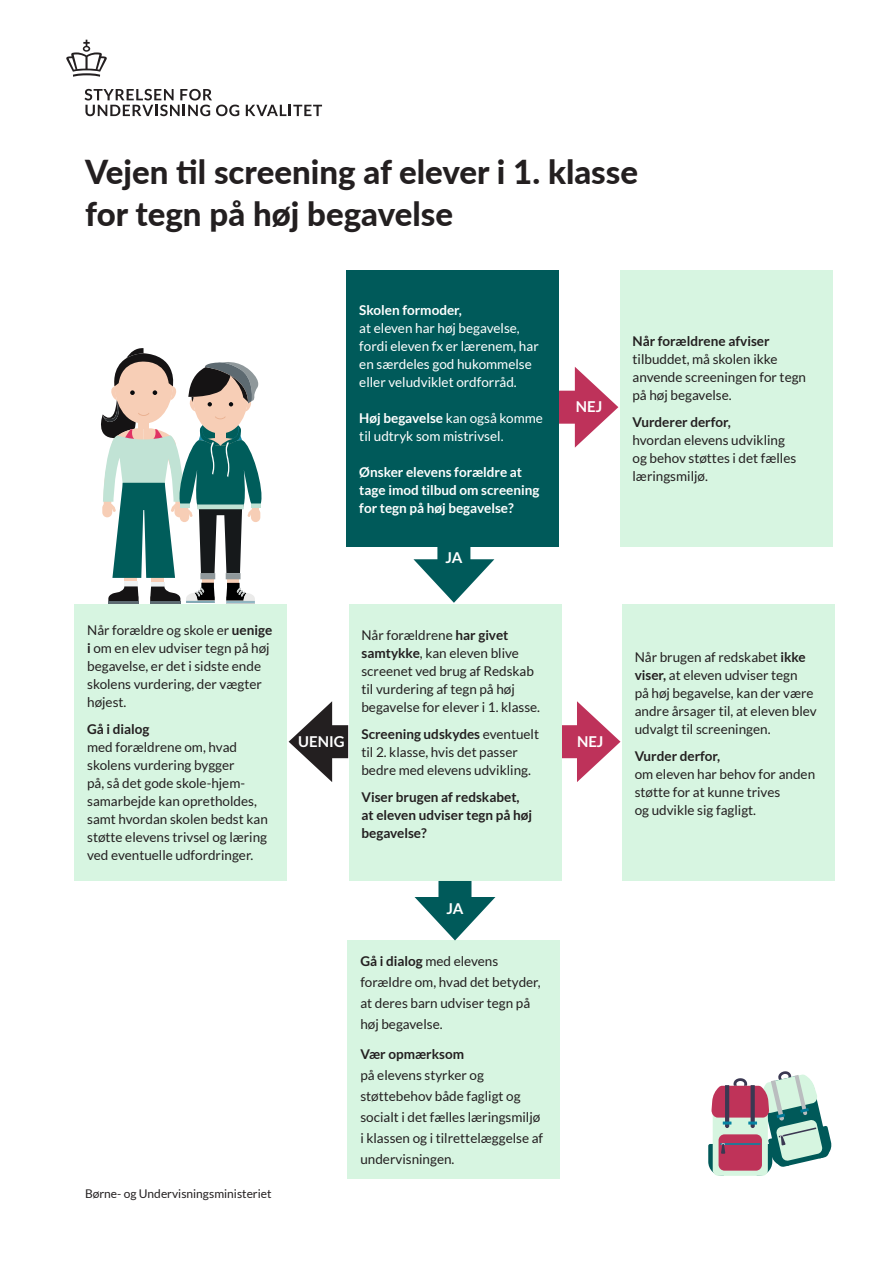
<style>
.page{position:relative;width:893px;height:1263px;background:#fff}
.page>*{position:absolute;margin:0;border:0;box-sizing:border-box;transform-origin:0 0}
.t1{font:800 33px/42px "Lato";color:#231f20}
.t2{font:700 15px "Lato";color:#fff}
.t3{font:13.5px/18px "Lato";color:#231f20}
.t4{font:13.5px/18px "Lato";color:#fff}
.t5{font:700 13.5px/18px "Lato";color:#fff}
.t6{font:700 13.5px/18px "Lato";color:#231f20}
.t7{font:12px "Lato";color:#231f20}
.s1{font-weight:700}
</style>
<div class="page">
<div style="left:437px;top:543px;width:33px;height:31px;background:#005a5a"></div>
<svg style="left:413px;top:559px;width:81px;height:44px"></svg>
<div style="left:559px;top:391px;width:31px;height:33px;background:#be325a"></div>
<svg style="left:575px;top:367px;width:43px;height:81px"></svg>
<div style="left:561px;top:725px;width:31px;height:33px;background:#be325a"></div>
<svg style="left:577px;top:701px;width:43px;height:81px"></svg>
<div style="left:317px;top:725px;width:31px;height:33px;background:#231f20"></div>
<svg style="left:289px;top:701px;width:43px;height:81px"></svg>
<div style="left:347px;top:270px;width:212px;height:276px;background:#005a5a"></div>
<div style="left:349px;top:604px;width:212px;height:276px;background:#d7f5e1"></div>
<div style="left:348px;top:941px;width:212px;height:238px;background:#d7f5e1"></div>
<div style="left:620px;top:270px;width:212px;height:276px;background:#d7f5e1"></div>
<div style="left:622px;top:604px;width:212px;height:276px;background:#d7f5e1"></div>
<div style="left:74px;top:604px;width:213px;height:276px;background:#d7f5e1"></div>
<div style="left:438px;top:881px;width:33px;height:31px;background:#005a5a"></div>
<svg style="left:415px;top:897px;width:80px;height:43px"></svg>
<svg style="left:246px;top:105px;width:76px;height:11px"></svg>
<svg style="left:66px;top:40px;width:41px;height:37px"></svg>
<svg style="left:85px;top:89px;width:154px;height:27px"></svg>
<svg style="left:101px;top:348px;width:161px;height:255px"></svg>
<svg style="left:708px;top:1071px;width:124px;height:105px"></svg>
<p class="t1" style="left:85px;top:150px;width:554px">Vejen til screening af elever i 1. klasse for tegn på høj begavelse</p>
<p class="t3" style="left:87px;top:621px;width:187px">Når forældre og skole er <span class="s1">uenige i</span> om en elev udviser tegn på høj begavelse, er det i sidste ende skolens vurdering, der vægter højest.</p>
<p class="t3" style="left:87px;top:720px;width:182px"><span class="s1">Gå i dialog<br></span>med forældrene om, hvad skolens vurdering bygger<br>på, så det gode skole-hjem&shy;samarbejde kan opretholdes, samt hvordan skolen bedst kan støtte elevens trivsel og læring ved eventuelle udfordringer.</p>
<p class="t7" style="left:85px;top:1187px;width:188px">Børne- og Undervisningsministeriet</p>
<p class="t4" style="left:359px;top:301px;width:181px"><span class="s1">Skolen formoder,<br></span>at eleven har høj begavelse, fordi eleven fx er lærenem, har en særdeles god hukommelse eller veludviklet ordforråd.</p>
<p class="t4" style="left:359px;top:409px;width:185px"><span class="s1">Høj begavelse</span> kan også komme til udtryk som mistrivsel.</p>
<p class="t5" style="left:359px;top:463px;width:182px">Ønsker elevens forældre at tage imod tilbud om screening for tegn på høj begavelse?</p>
<p class="t2" style="left:445px;top:549px;width:18px">JA</p>
<p class="t2" style="left:298px;top:733px;width:48px">UENIG</p>
<p class="t3" style="left:361px;top:626px;width:180px">Når forældrene <span class="s1">har givet samtykke</span>, kan eleven blive screenet ved brug af Redskab til vurdering af tegn på høj begavelse for elever i 1. klasse.</p>
<p class="t3" style="left:361px;top:725px;width:179px"><span class="s1">Screening udskydes</span> eventuelt til 2. klasse, hvis det passer bedre med elevens udvikling.</p>
<p class="t6" style="left:361px;top:787px;width:172px">Viser brugen af redskabet, at eleven udviser tegn på høj begavelse?</p>
<p class="t2" style="left:447px;top:900px;width:18px">JA</p>
<p class="t3" style="left:360px;top:951px;width:182px;line-height:21px"><span class="s1">Gå i dialog</span> med elevens forældre om, hvad det betyder, at deres barn udviser tegn på høj begavelse.</p>
<p class="t3" style="left:360px;top:1044px;width:184px;line-height:21px"><span class="s1">Vær opmærksom<br></span>på elevens styrker og støttebehov både fagligt og socialt i det fælles læringsmiljø i klassen og i tilrettelæggelse af undervisningen.</p>
<p class="t2" style="left:576px;top:398px;width:28px">NEJ</p>
<p class="t3" style="left:632px;top:332px;width:175px"><span class="s1">Når forældrene afviser </span>tilbuddet, må skolen ikke anvende screeningen for tegn på høj begavelse.</p>
<p class="t3" style="left:632px;top:413px;width:165px"><span class="s1">Vurderer derfor,<br></span>hvordan elevens udvikling og behov støttes i det fælles læringsmiljø.</p>
<p class="t2" style="left:577px;top:733px;width:28px">NEJ</p>
<p class="t3" style="left:635px;top:648px;width:184px">Når brugen af redskabet <span class="s1">ikke viser,</span> at eleven udviser tegn<br>på høj begavelse, kan der være andre årsager til, at eleven blev udvalgt til screeningen.</p>
<p class="t3" style="left:635px;top:747px;width:182px"><span class="s1">Vurder derfor,<br></span>om eleven har behov for anden støtte for at kunne trives<br>og udvikle sig fagligt.</p>
</div>
